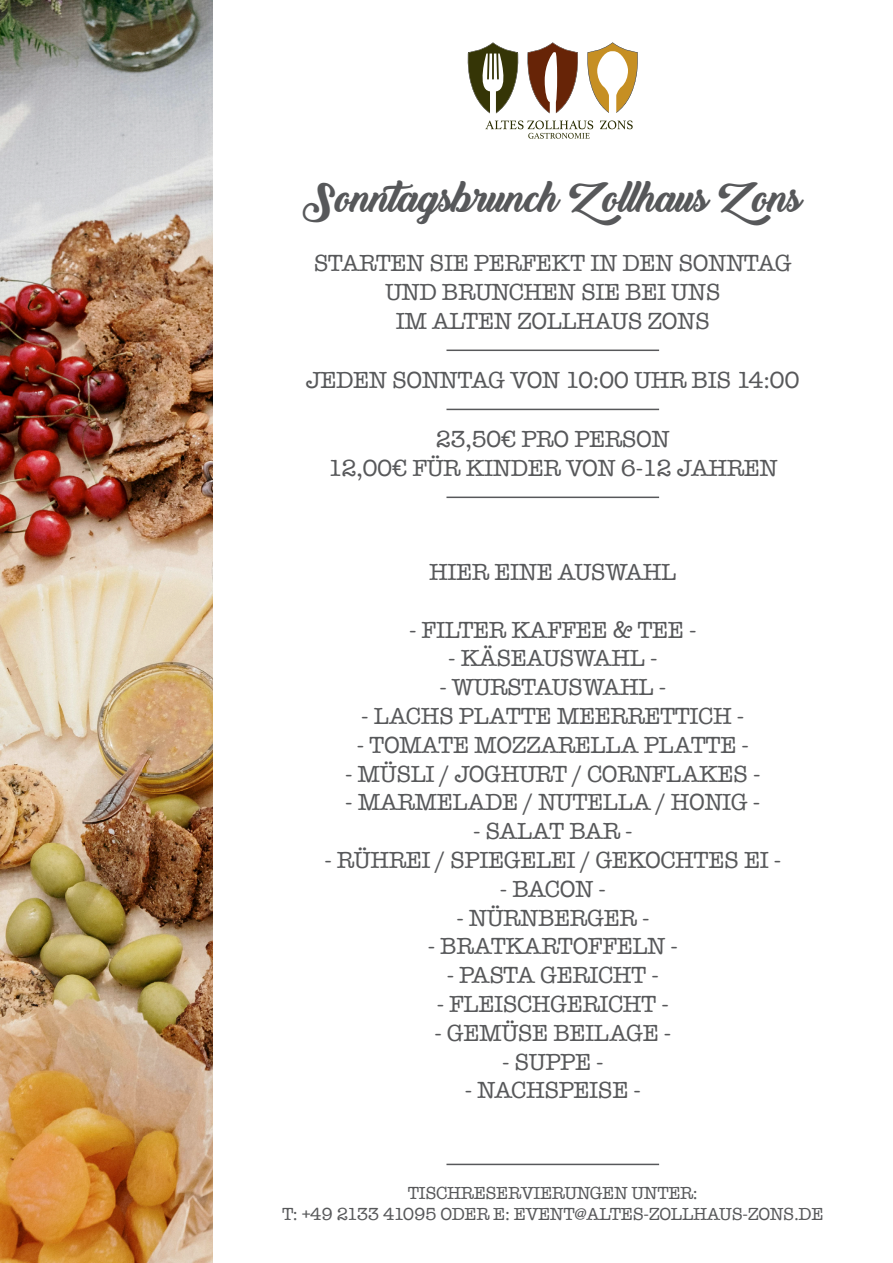
<style>
.page{position:relative;width:893px;height:1263px;background:#fff}
.page>*{position:absolute;margin:0;border:0;box-sizing:border-box;transform-origin:0 0}
.t1{font:39px "Backto Black Bold Demo";color:#57585a}
.t2{font:24px/28.8px "American Typewriter";letter-spacing:-.02em;color:#57585a;text-align:center}
.t3{font:18px/21.6px "American Typewriter";letter-spacing:-.02em;color:#57585a;text-align:center}
</style>
<div class="page">
<svg style="left:600px;top:120px;width:33px;height:9px"></svg>
<svg style="left:485px;top:120px;width:108px;height:19px"></svg>
<svg style="left:467px;top:43px;width:171px;height:70px"></svg>
<hr style="left:446px;top:350px;width:213px;height:1px;background:#57585a">
<hr style="left:446px;top:409px;width:213px;height:1px;background:#57585a">
<hr style="left:446px;top:497px;width:213px;height:1px;background:#57585a">
<hr style="left:446px;top:1164px;width:213px;height:1px;background:#57585a">
<img style="left:0;top:0;width:213px;height:1263px">
<h1 class="t1" style="left:303px;top:176px;width:501px">Sonntagsbrunch Zollhaus Zons</h1>
<p class="t2" style="left:314px;top:248px;width:479px">STARTEN SIE PERFEKT IN DEN SONNTAG<br>UND BRUNCHEN SIE BEI UNS<br>IM ALTEN ZOLLHAUS ZONS</p>
<p class="t2" style="left:306px;top:365px;width:495px">JEDEN SONNTAG VON 10:00 UHR BIS 14:00</p>
<p class="t2" style="left:328px;top:424px;width:452px">23,50€ PRO PERSON<br>12,00€ FÜR KINDER VON 6-12 JAHREN</p>
<p class="t2" style="left:429px;top:557px;width:16px">HIER</p>
<p class="t2" style="left:494px;top:557px;width:16px">EINE</p>
<p class="t2" style="left:558px;top:557px;width:86px">AUSWAHL</p>
<p class="t2" style="left:409px;top:614px;width:289px">- FILTER KAFFEE &amp; TEE -</p>
<p class="t2" style="left:448px;top:643px;width:211px">- KÄSEAUSWAHL -</p>
<p class="t2" style="left:439px;top:672px;width:228px">- WURSTAUSWAHL -</p>
<p class="t2" style="left:361px;top:701px;width:385px">- LACHS PLATTE MEERRETTICH -</p>
<p class="t2" style="left:357px;top:729px;width:394px">- TOMATE MOZZARELLA PLATTE -</p>
<p class="t2" style="left:345px;top:758px;width:417px">- MÜSLI / JOGHURT / CORNFLAKES -</p>
<p class="t2" style="left:345px;top:787px;width:417px">- MARMELADE / NUTELLA / HONIG -</p>
<p class="t2" style="left:473px;top:816px;width:161px">- SALAT BAR -</p>
<p class="t2" style="left:324px;top:845px;width:458px">- RÜHREI / SPIEGELEI / GEKOCHTES EI -</p>
<p class="t2" style="left:500px;top:873px;width:107px">- BACON -</p>
<p class="t2" style="left:456px;top:902px;width:195px">- NÜRNBERGER -</p>
<p class="t2" style="left:428px;top:931px;width:252px">- BRATKARTOFFELN -</p>
<p class="t2" style="left:447px;top:960px;width:214px">- PASTA GERICHT -</p>
<p class="t2" style="left:437px;top:989px;width:234px">- FLEISCHGERICHT -</p>
<p class="t2" style="left:434px;top:1017px;width:238px">- GEMÜSE BEILAGE -</p>
<p class="t2" style="left:502px;top:1046px;width:103px">- SUPPE -</p>
<p class="t2" style="left:465px;top:1075px;width:178px">- NACHSPEISE -</p>
<p class="t3" style="left:282px;top:1181px;width:543px">TISCHRESERVIERUNGEN UNTER:<br>T: +49 2133 41095 ODER E: EVENT@ALTES-ZOLLHAUS-ZONS.DE</p>
</div>
